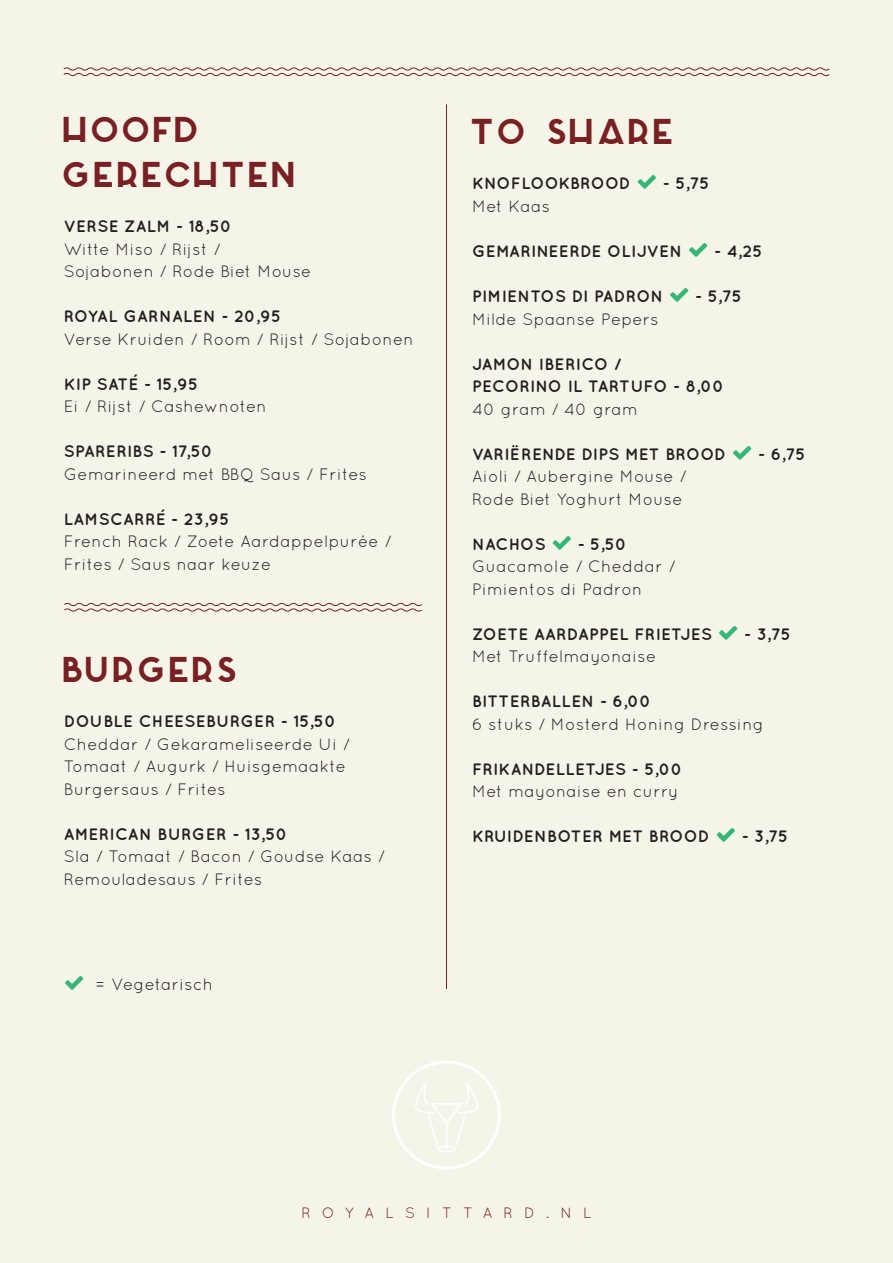
<style>
.page{position:relative;width:893px;height:1263px;background:#f5f4e8}
.page>*{position:absolute;margin:0;border:0;box-sizing:border-box;transform-origin:0 0}
.t1{font:700 48px "Azedo";letter-spacing:.05em;color:#782023}
.t2{font:700 48px "Azedo";letter-spacing:.05em;color:#792023}
.t3{font:16.5px "Quicksand";letter-spacing:.025em;color:#231f20}
.t4{font:700 16.5px "Quicksand";letter-spacing:.025em;color:#231f20}
.t5{font:15px "Quicksand";letter-spacing:.75em;color:#782023}
</style>
<div class="page">
<svg style="left:415px;top:1082px;width:63px;height:70px"></svg>
<div style="left:392px;top:1060px;width:109px;height:109px;border:3px solid #fff;border-radius:50%"></div>
<svg style="left:63px;top:66px;width:767px;height:11px;background:#dbc9c0"></svg>
<hr style="left:446px;top:104px;width:1px;height:885px;background:#782023">
<svg style="left:63px;top:602px;width:360px;height:11px;background:#dcc9c0"></svg>
<svg style="left:65px;top:975px;width:18px;height:15px"></svg>
<svg style="left:638px;top:175px;width:18px;height:14px"></svg>
<svg style="left:689px;top:243px;width:18px;height:14px"></svg>
<svg style="left:670px;top:288px;width:18px;height:14px"></svg>
<svg style="left:733px;top:445px;width:18px;height:14px"></svg>
<svg style="left:553px;top:535px;width:18px;height:14px"></svg>
<svg style="left:719px;top:625px;width:18px;height:14px"></svg>
<svg style="left:717px;top:828px;width:18px;height:14px"></svg>
<p class="t1" style="left:64px;top:98px;width:138px">Hoofd</p>
<p class="t1" style="left:64px;top:143px;width:235px">gerechten</p>
<p class="t4" style="left:64px;top:217px;width:169px">VERSE ZALM - 18,50</p>
<p class="t3" style="left:64px;top:240px;width:158px">Witte Miso / Rijst /</p>
<p class="t3" style="left:64px;top:262px;width:249px">Sojabonen / Rode Biet Mouse</p>
<p class="t4" style="left:64px;top:307px;width:219px">ROYAL GARNALEN - 20,95</p>
<p class="t3" style="left:64px;top:330px;width:351px">Verse Kruiden / Room / Rijst / Sojabonen</p>
<p class="t4" style="left:64px;top:374px;width:136px">KIP SATÉ - 15,95</p>
<p class="t3" style="left:64px;top:397px;width:204px">Ei / Rijst / Cashewnoten</p>
<p class="t4" style="left:64px;top:442px;width:150px">SPARERIBS - 17,50</p>
<p class="t3" style="left:64px;top:465px;width:305px">Gemarineerd met BBQ Saus / Frites</p>
<p class="t4" style="left:64px;top:509px;width:167px">LAMSCARRÉ - 23,95</p>
<p class="t3" style="left:64px;top:532px;width:329px">French Rack / Zoete Aardappelpurée /</p>
<p class="t3" style="left:64px;top:555px;width:209px">Frites / Saus naar keuze</p>
<p class="t2" style="left:64px;top:638px;width:175px">BURGERS</p>
<p class="t4" style="left:64px;top:712px;width:274px">DOUBLE CHEESEBURGER - 15,50</p>
<p class="t3" style="left:64px;top:735px;width:287px">Cheddar / Gekarameliseerde Ui /</p>
<p class="t3" style="left:64px;top:757px;width:283px">Tomaat / Augurk / Huisgemaakte</p>
<p class="t3" style="left:64px;top:780px;width:163px">Burgersaus / Frites</p>
<p class="t4" style="left:64px;top:824px;width:225px">AMERICAN BURGER - 13,50</p>
<p class="t3" style="left:64px;top:847px;width:322px">Sla / Tomaat / Bacon / Goudse Kaas /</p>
<p class="t3" style="left:64px;top:870px;width:200px">Remouladesaus / Frites</p>
<p class="t3" style="left:96px;top:975px;width:119px">= Vegetarisch</p>
<p class="t2" style="left:472px;top:100px;width:204px">TO SHARE</p>
<p class="t4" style="left:472px;top:174px;width:160px">KNOFLOOKBROOD</p>
<p class="t4" style="left:663px;top:174px;width:48px">- 5,75</p>
<p class="t3" style="left:472px;top:197px;width:79px">Met Kaas</p>
<p class="t4" style="left:472px;top:241px;width:212px">GEMARINEERDE OLIJVEN</p>
<p class="t4" style="left:714px;top:241px;width:50px">- 4,25</p>
<p class="t4" style="left:472px;top:286px;width:193px">PIMIENTOS DI PADRON</p>
<p class="t4" style="left:695px;top:286px;width:48px">- 5,75</p>
<p class="t3" style="left:472px;top:309px;width:188px">Milde Spaanse Pepers</p>
<p class="t4" style="left:472px;top:354px;width:150px">JAMON IBERICO /</p>
<p class="t4" style="left:472px;top:376px;width:254px">PECORINO IL TARTUFO - 8,00</p>
<p class="t3" style="left:472px;top:399px;width:167px">40 gram / 40 gram</p>
<p class="t4" style="left:472px;top:444px;width:256px">VARIËRENDE DIPS MET BROOD</p>
<p class="t4" style="left:758px;top:444px;width:49px">- 6,75</p>
<p class="t3" style="left:472px;top:467px;width:216px">Aioli / Aubergine Mouse /</p>
<p class="t3" style="left:472px;top:489px;width:212px">Rode Biet Yoghurt Mouse</p>
<p class="t4" style="left:472px;top:534px;width:75px">NACHOS</p>
<p class="t4" style="left:578px;top:534px;width:51px">- 5,50</p>
<p class="t3" style="left:472px;top:557px;width:205px">Guacamole / Cheddar /</p>
<p class="t3" style="left:472px;top:579px;width:172px">Pimientos di Padron</p>
<p class="t4" style="left:472px;top:624px;width:241px">ZOETE AARDAPPEL FRIETJES</p>
<p class="t4" style="left:744px;top:624px;width:48px">- 3,75</p>
<p class="t3" style="left:472px;top:647px;width:186px">Met Truffelmayonaise</p>
<p class="t4" style="left:472px;top:691px;width:181px">BITTERBALLEN - 6,00</p>
<p class="t3" style="left:472px;top:714px;width:293px">6 stuks / Mosterd Honing Dressing</p>
<p class="t4" style="left:472px;top:759px;width:212px">FRIKANDELLETJES - 5,00</p>
<p class="t3" style="left:472px;top:782px;width:208px">Met mayonaise en curry</p>
<p class="t4" style="left:472px;top:826px;width:239px">KRUIDENBOTER MET BROOD</p>
<p class="t4" style="left:742px;top:826px;width:48px">- 3,75</p>
<p class="t5" style="left:301px;top:1204px;width:292px">ROYALSITTARD.NL</p>
</div>
